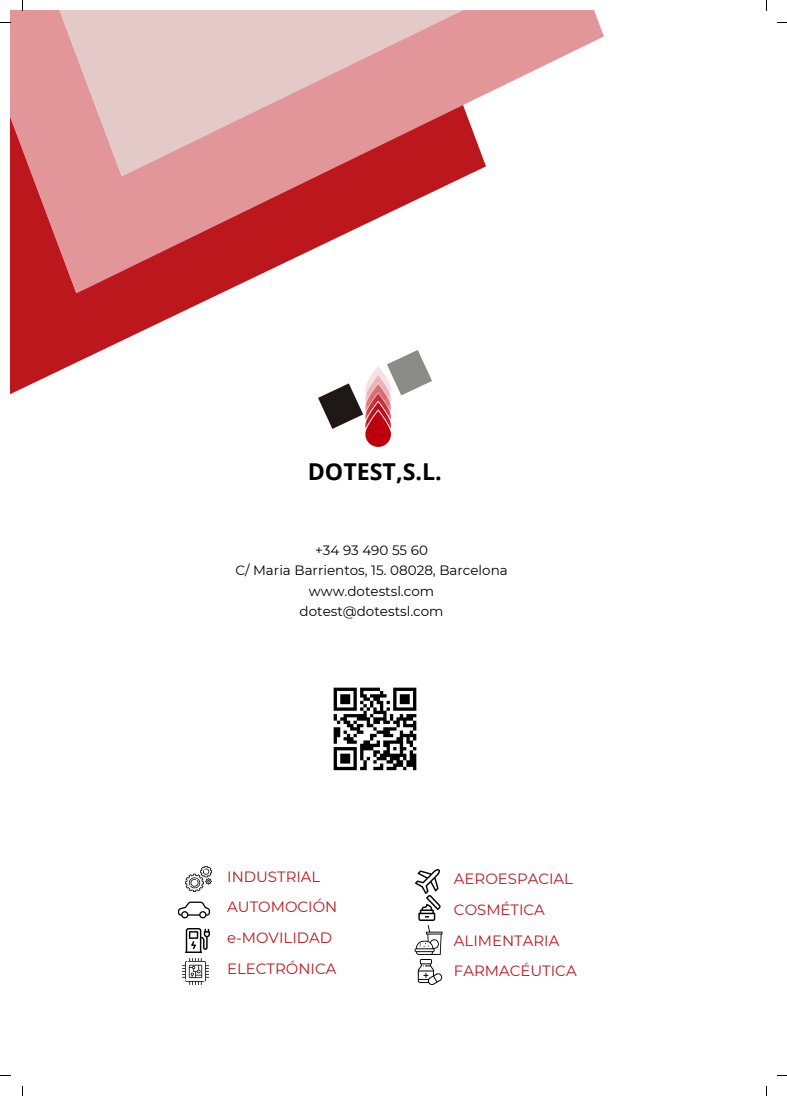
<style>
.page{position:relative;width:787px;height:1096px;background:#fff}
.page>*{position:absolute;margin:0;border:0;box-sizing:border-box;transform-origin:0 0}
.t1{font:700 23.25px "Open Sans";color:#000}
.t2{font:14.88px/30.8px "Montserrat";color:#bd171e}
.t3{font:13.5px "Montserrat";color:#000}
</style>
<div class="page">
<svg style="left:10px;top:293px;width:408px;height:102px"></svg>
<svg style="left:10px;top:10px;width:454px;height:283px"></svg>
<svg style="left:17px;top:10px;width:587px;height:167px;background:#e4aeb0"></svg>
<img style="left:318px;top:351px;width:114px;height:95px">
<img style="left:333px;top:687px;width:84px;height:83px">
<img style="left:179px;top:901px;width:31px;height:18px">
<img style="left:186px;top:928px;width:24px;height:24px">
<img style="left:182px;top:958px;width:26px;height:26px">
<img style="left:186px;top:866px;width:26px;height:25px">
<img style="left:415px;top:869px;width:24px;height:24px">
<img style="left:418px;top:959px;width:24px;height:25px">
<img style="left:418px;top:895px;width:23px;height:25px">
<img style="left:414px;top:925px;width:28px;height:28px">
<p class="t1" style="left:308px;top:455px;width:136px">DOTEST,S.L.</p>
<p class="t3" style="left:315px;top:542px;width:114px">+34 93 490 55 60</p>
<p class="t3" style="left:235px;top:562px;width:274px">C/ Maria Barrientos, 15. 08028, Barcelona</p>
<p class="t3" style="left:309px;top:583px;width:127px">www.dotestsl.com</p>
<p class="t3" style="left:300px;top:603px;width:146px">dotest@dotestsl.com</p>
<p class="t2" style="left:227px;top:860px;width:95px">INDUSTRIAL</p>
<p class="t2" style="left:227px;top:891px;width:112px">AUTOMOCIÓN</p>
<p class="t2" style="left:227px;top:922px;width:106px">e-MOVILIDAD</p>
<p class="t2" style="left:227px;top:952px;width:111px">ELECTRÓNICA</p>
<p class="t2" style="left:454px;top:863px;width:124px">AEROESPACIAL<br>COSMÉTICA<br>ALIMENTARIA<br>FARMACÉUTICA</p>
</div>
